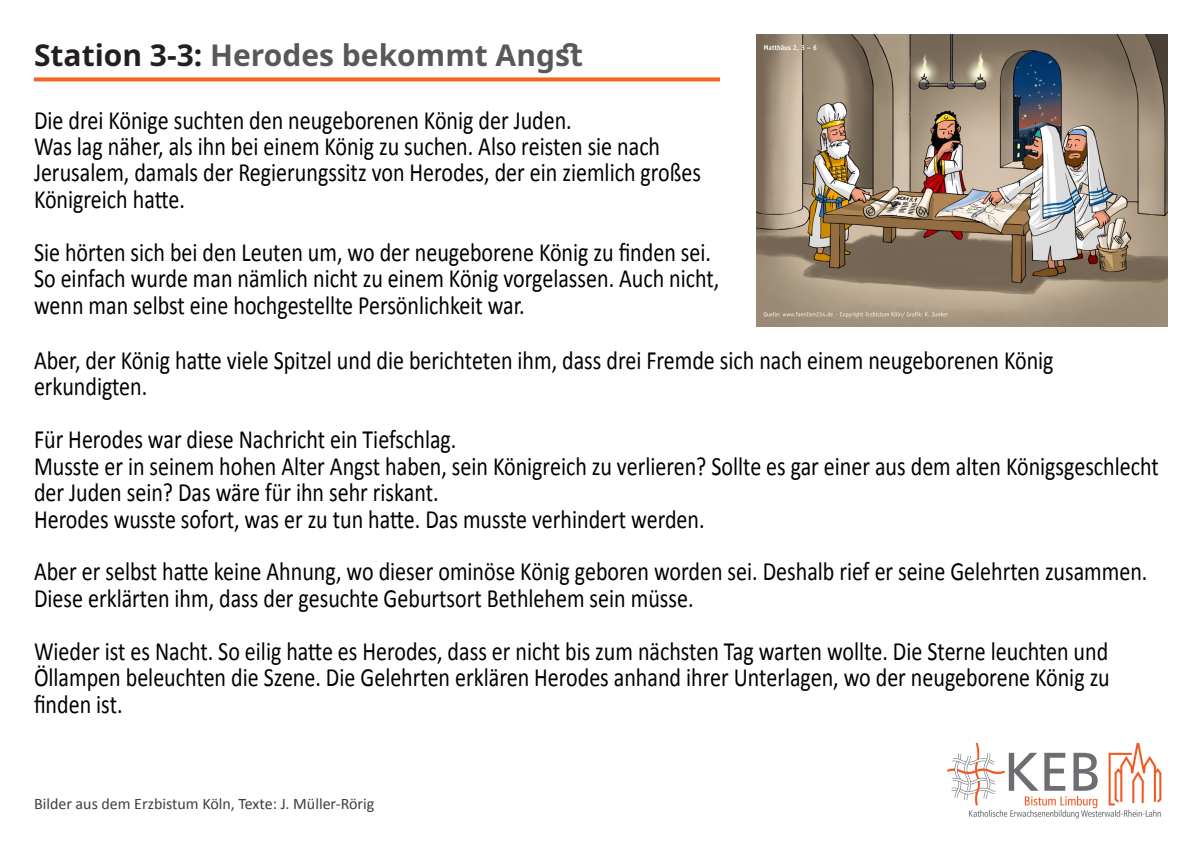
<style>
.page{position:relative;width:1202px;height:854px;background:#fff}
.page>*{position:absolute;margin:0;border:0;box-sizing:border-box;transform-origin:0 0}
.t1{font:700 30px "Noto Sans";color:#57585a}
.t2{font:26.4px/26.4px "Calibri";color:#000;scale:.83 1}
.t3{font:16px "Calibri";color:#3e3e3f}
.s1{color:#231f20}
</style>
<div class="page">
<img style="left:947px;top:743px;width:215px;height:76px">
<img style="left:756px;top:34px;width:412px;height:293px">
<svg style="left:34px;top:77px;width:686px;height:4px;background:#f47439"></svg>
<p class="t1" style="left:34px;top:34px;width:550px"><span class="s1">Station 3-3:</span> Herodes bekommt Angst</p>
<p class="t2" style="left:34px;top:106px;width:805px">Die drei Könige suchten den neugeborenen König der Juden.<br>Was lag näher, als ihn bei einem König zu suchen. Also reisten sie nach Jerusalem, damals der Regierungssitz von Herodes, der ein ziemlich großes Königreich hatte.</p>
<p class="t2" style="left:34px;top:238px;width:827px">Sie hörten sich bei den Leuten um, wo der neugeborene König zu finden sei.<br>So einfach wurde man nämlich nicht zu einem König vorgelassen. Auch nicht, wenn man selbst eine hochgestellte Persönlichkeit war.</p>
<p class="t2" style="left:34px;top:346px;width:1230px">Aber, der König hatte viele Spitzel und die berichteten ihm, dass drei Fremde sich nach einem neugeborenen König erkundigten.</p>
<p class="t2" style="left:34px;top:425px;width:1357px">Für Herodes war diese Nachricht ein Tiefschlag.<br>Musste er in seinem hohen Alter Angst haben, sein Königreich zu verlieren? Sollte es gar einer aus dem alten Königsgeschlecht der Juden sein? Das wäre für ihn sehr riskant.<br>Herodes wusste sofort, was er zu tun hatte. Das musste verhindert werden.</p>
<p class="t2" style="left:34px;top:557px;width:1343px">Aber er selbst hatte keine Ahnung, wo dieser ominöse König geboren worden sei. Deshalb rief er seine Gelehrten zusammen.<br>Diese erklärten ihm, dass der gesuchte Geburtsort Bethlehem sein müsse.</p>
<p class="t2" style="left:34px;top:636px;width:1298px;text-align:justify">Wieder ist es Nacht. So eilig hatte es Herodes, dass er nicht bis zum nächsten Tag warten wollte. Die Sterne leuchten und Öllampen beleuchten die Szene. Die Gelehrten erklären Herodes anhand ihrer Unterlagen, wo der neugeborene König zu finden ist.</p>
<p class="t3" style="left:34px;top:792px;width:342px">Bilder aus dem Erzbistum Köln, Texte: J. Müller-Rörig</p>
</div>
